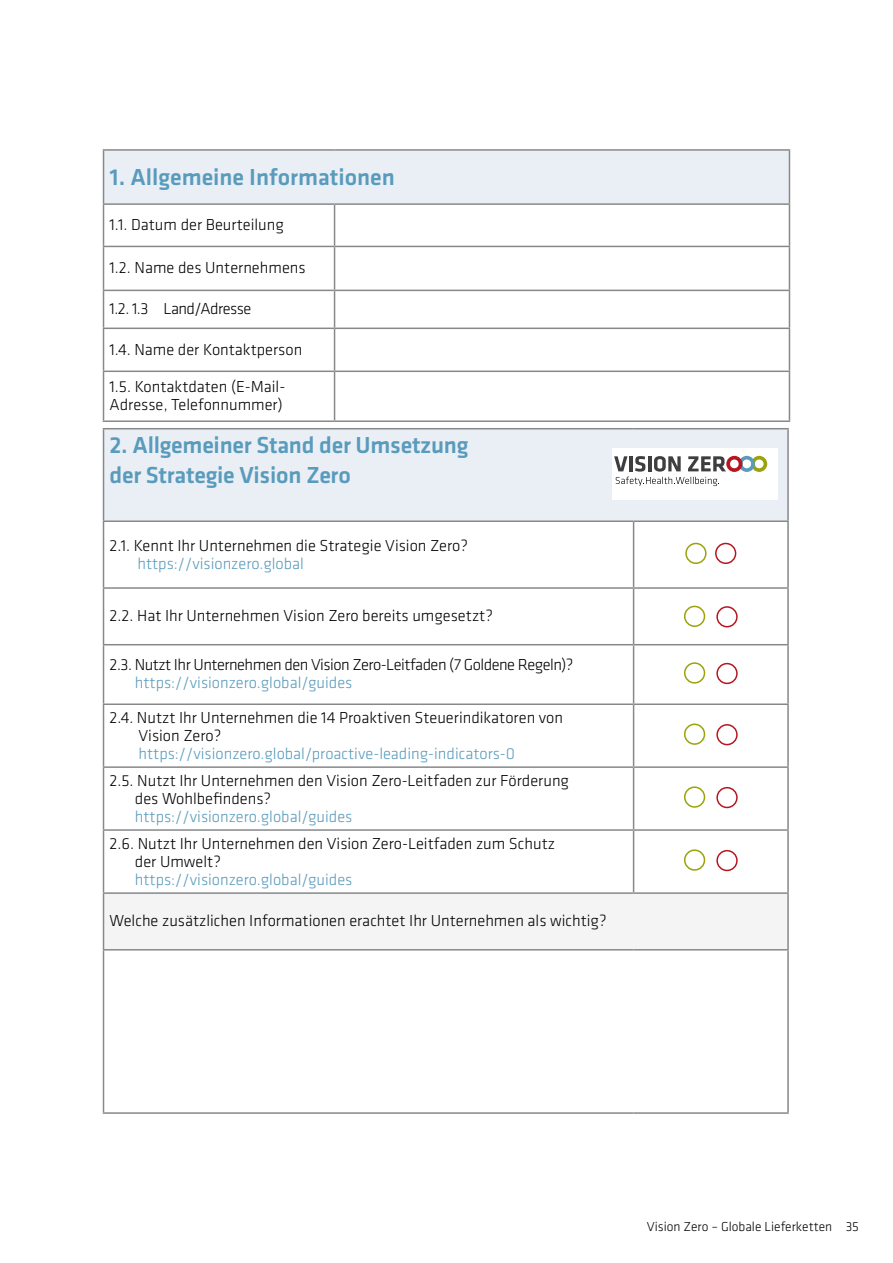
<style>
.page{position:relative;width:893px;height:1263px;background:#fff}
.page>*{position:absolute;margin:0;border:0;box-sizing:border-box;transform-origin:0 0}
.t1{font:500 24px/30px "Klavika";letter-spacing:-.01em;color:#599bbc}
.t2{font:300 16.5px/18px "Klavika";color:#000}
.t3{font:300 16.5px "Klavika";color:#599bbc}
.t4{font:300 16.5px "Klavika";letter-spacing:-.03em;color:#000}
.t5{font:300 13.5px "Klavika";color:#000}
</style>
<div class="page">
<div style="left:104px;top:150px;width:685px;height:54px;background:#eaeff5"></div>
<svg style="left:104px;top:205px;width:685px;height:215px"></svg>
<hr style="left:103px;top:149px;width:232px;height:2px;background:#87888a">
<hr style="left:335px;top:149px;width:455px;height:2px;background:#87888a">
<hr style="left:103px;top:203px;width:232px;height:2px;background:#87888a">
<hr style="left:335px;top:203px;width:455px;height:2px;background:#87888a">
<hr style="left:334px;top:205px;width:1px;height:41px;background:#87888a">
<hr style="left:103px;top:246px;width:232px;height:1px;background:#87888a">
<hr style="left:335px;top:246px;width:455px;height:1px;background:#87888a">
<hr style="left:334px;top:247px;width:1px;height:43px;background:#87888a">
<hr style="left:103px;top:290px;width:232px;height:1px;background:#87888a">
<hr style="left:335px;top:290px;width:455px;height:1px;background:#87888a">
<hr style="left:334px;top:291px;width:1px;height:37px;background:#87888a">
<hr style="left:103px;top:328px;width:232px;height:1px;background:#87888a">
<hr style="left:335px;top:328px;width:455px;height:1px;background:#87888a">
<hr style="left:334px;top:329px;width:1px;height:42px;background:#87888a">
<hr style="left:103px;top:371px;width:232px;height:1px;background:#87888a">
<hr style="left:335px;top:371px;width:455px;height:1px;background:#87888a">
<hr style="left:334px;top:372px;width:1px;height:48px;background:#87888a">
<hr style="left:103px;top:420px;width:232px;height:2px;background:#87888a">
<hr style="left:335px;top:420px;width:455px;height:2px;background:#87888a">
<hr style="left:103px;top:151px;width:1px;height:52px;background:#87888a">
<hr style="left:789px;top:151px;width:1px;height:52px;background:#87888a">
<hr style="left:103px;top:205px;width:1px;height:41px;background:#87888a">
<hr style="left:789px;top:205px;width:1px;height:41px;background:#87888a">
<hr style="left:103px;top:247px;width:1px;height:43px;background:#87888a">
<hr style="left:789px;top:247px;width:1px;height:43px;background:#87888a">
<hr style="left:103px;top:291px;width:1px;height:37px;background:#87888a">
<hr style="left:789px;top:291px;width:1px;height:37px;background:#87888a">
<hr style="left:103px;top:329px;width:1px;height:42px;background:#87888a">
<hr style="left:789px;top:329px;width:1px;height:42px;background:#87888a">
<hr style="left:103px;top:372px;width:1px;height:48px;background:#87888a">
<hr style="left:789px;top:372px;width:1px;height:48px;background:#87888a">
<div style="left:104px;top:429px;width:684px;height:92px;background:#eaeff5"></div>
<svg style="left:104px;top:522px;width:683px;height:590px"></svg>
<div style="left:104px;top:893px;width:684px;height:57px;background:#f4f4f5"></div>
<hr style="left:103px;top:520px;width:531px;height:2px;background:#87888a">
<hr style="left:634px;top:520px;width:155px;height:2px;background:#87888a">
<hr style="left:633px;top:522px;width:1px;height:65px;background:#87888a">
<hr style="left:103px;top:587px;width:531px;height:2px;background:#87888a">
<hr style="left:634px;top:587px;width:155px;height:2px;background:#87888a">
<hr style="left:633px;top:589px;width:1px;height:55px;background:#87888a">
<hr style="left:103px;top:644px;width:531px;height:1px;background:#87888a">
<hr style="left:634px;top:644px;width:155px;height:1px;background:#87888a">
<hr style="left:633px;top:645px;width:1px;height:58px;background:#87888a">
<hr style="left:103px;top:703px;width:531px;height:2px;background:#87888a">
<hr style="left:634px;top:703px;width:155px;height:2px;background:#87888a">
<hr style="left:633px;top:705px;width:1px;height:61px;background:#87888a">
<hr style="left:103px;top:766px;width:531px;height:2px;background:#87888a">
<hr style="left:634px;top:766px;width:155px;height:2px;background:#87888a">
<hr style="left:633px;top:768px;width:1px;height:61px;background:#87888a">
<hr style="left:103px;top:829px;width:531px;height:2px;background:#87888a">
<hr style="left:634px;top:829px;width:155px;height:2px;background:#87888a">
<hr style="left:633px;top:831px;width:1px;height:61px;background:#87888a">
<hr style="left:103px;top:892px;width:531px;height:2px;background:#87888a">
<hr style="left:634px;top:892px;width:155px;height:2px;background:#87888a">
<hr style="left:103px;top:949px;width:531px;height:1px;background:#87888a">
<hr style="left:634px;top:949px;width:155px;height:1px;background:#87888a">
<hr style="left:103px;top:1112px;width:531px;height:2px;background:#87888a">
<hr style="left:634px;top:1112px;width:155px;height:2px;background:#87888a">
<hr style="left:103px;top:428px;width:531px;height:1px;background:#87888a">
<hr style="left:634px;top:428px;width:155px;height:1px;background:#87888a">
<hr style="left:103px;top:429px;width:1px;height:91px;background:#87888a">
<hr style="left:787px;top:429px;width:2px;height:91px;background:#87888a">
<hr style="left:103px;top:522px;width:1px;height:65px;background:#87888a">
<hr style="left:787px;top:522px;width:2px;height:65px;background:#87888a">
<hr style="left:103px;top:589px;width:1px;height:55px;background:#87888a">
<hr style="left:787px;top:589px;width:2px;height:55px;background:#87888a">
<hr style="left:103px;top:645px;width:1px;height:58px;background:#87888a">
<hr style="left:787px;top:645px;width:2px;height:58px;background:#87888a">
<hr style="left:103px;top:705px;width:1px;height:61px;background:#87888a">
<hr style="left:787px;top:705px;width:2px;height:61px;background:#87888a">
<hr style="left:103px;top:768px;width:1px;height:61px;background:#87888a">
<hr style="left:787px;top:768px;width:2px;height:61px;background:#87888a">
<hr style="left:103px;top:831px;width:1px;height:61px;background:#87888a">
<hr style="left:787px;top:831px;width:2px;height:61px;background:#87888a">
<hr style="left:103px;top:894px;width:1px;height:55px;background:#87888a">
<hr style="left:787px;top:894px;width:2px;height:55px;background:#87888a">
<hr style="left:103px;top:950px;width:1px;height:162px;background:#87888a">
<hr style="left:787px;top:950px;width:2px;height:162px;background:#87888a">
<div style="left:715px;top:543px;width:21px;height:21px;border:2px solid #b51621;border-radius:50%"></div>
<div style="left:685px;top:543px;width:22px;height:21px;border:2px solid #9ca20a;border-radius:50%"></div>
<div style="left:684px;top:606px;width:21px;height:21px;border:2px solid #9ca20a;border-radius:50%"></div>
<div style="left:716px;top:606px;width:22px;height:21px;border:2px solid #b51621;border-radius:50%"></div>
<div style="left:684px;top:662px;width:21px;height:22px;border:2px solid #9ca20a;border-radius:50%"></div>
<div style="left:716px;top:663px;width:22px;height:21px;border:2px solid #b51621;border-radius:50%"></div>
<div style="left:684px;top:723px;width:21px;height:22px;border:2px solid #9ca20a;border-radius:50%"></div>
<div style="left:716px;top:724px;width:22px;height:21px;border:2px solid #b51621;border-radius:50%"></div>
<div style="left:684px;top:786px;width:21px;height:22px;border:2px solid #9ca20a;border-radius:50%"></div>
<div style="left:716px;top:787px;width:22px;height:21px;border:2px solid #b51621;border-radius:50%"></div>
<div style="left:684px;top:849px;width:21px;height:22px;border:2px solid #9ca20a;border-radius:50%"></div>
<div style="left:716px;top:850px;width:22px;height:21px;border:2px solid #b51621;border-radius:50%"></div>
<div style="left:612px;top:448px;width:166px;height:52px;background:#fff"></div>
<svg style="left:614px;top:456px;width:153px;height:30px"></svg>
<h1 class="t1" style="left:110px;top:161px;width:287px">1. Allgemeine Informationen</h1>
<p class="t2" style="left:110px;top:216px;width:176px">1.1. Datum der Beurteilung</p>
<p class="t2" style="left:110px;top:259px;width:198px">1.2. Name des Unternehmens</p>
<p class="t4" style="left:110px;top:299px;width:143px">1.2. 1.3 Land/Adresse</p>
<p class="t2" style="left:110px;top:340px;width:194px">1.4. Name der Kontaktperson</p>
<p class="t2" style="left:110px;top:378px;width:177px">1.5. Kontaktdaten (E-Mail-<br>Adresse, Telefonnummer)</p>
<h1 class="t1" style="left:110px;top:429px;width:360px">2. Allgemeiner Stand der Umsetzung der Strategie Vision Zero</h1>
<p class="t2" style="left:110px;top:536px;width:360px">2.1. Kennt Ihr Unternehmen die Strategie Vision Zero?</p>
<p class="t3" style="left:137px;top:553px;width:168px">https://visionzero.global</p>
<p class="t2" style="left:110px;top:607px;width:385px">2.2. Hat Ihr Unternehmen Vision Zero bereits umgesetzt?</p>
<p class="t4" style="left:110px;top:655px;width:465px">2.3. Nutzt Ihr Unternehmen den Vision Zero-Leitfaden (7 Goldene Regeln)?</p>
<p class="t3" style="left:135px;top:673px;width:219px">https://visionzero.global/guides</p>
<p class="t2" style="left:139px;top:708px;width:426px;text-indent:-29px">2.4. Nutzt Ihr Unternehmen die 14 Proaktiven Steuerindikatoren von<br>Vision Zero?</p>
<p class="t3" style="left:139px;top:743px;width:378px">https://visionzero.global/proactive-leading-indicators-0</p>
<p class="t2" style="left:135px;top:771px;width:436px;text-indent:-25px">2.5. Nutzt Ihr Unternehmen den Vision Zero-Leitfaden zur Förderung des Wohlbefindens?</p>
<p class="t3" style="left:135px;top:806px;width:219px">https://visionzero.global/guides</p>
<p class="t2" style="left:135px;top:834px;width:422px;text-indent:-25px">2.6. Nutzt Ihr Unternehmen den Vision Zero-Leitfaden zum Schutz der Umwelt?</p>
<p class="t3" style="left:135px;top:869px;width:219px">https://visionzero.global/guides</p>
<p class="t2" style="left:110px;top:912px;width:499px">Welche zusätzlichen Informationen erachtet Ihr Unternehmen als wichtig?</p>
<p class="t5" style="left:647px;top:1218px;width:214px">Vision Zero – Globale Lieferketten 35</p>
</div>
